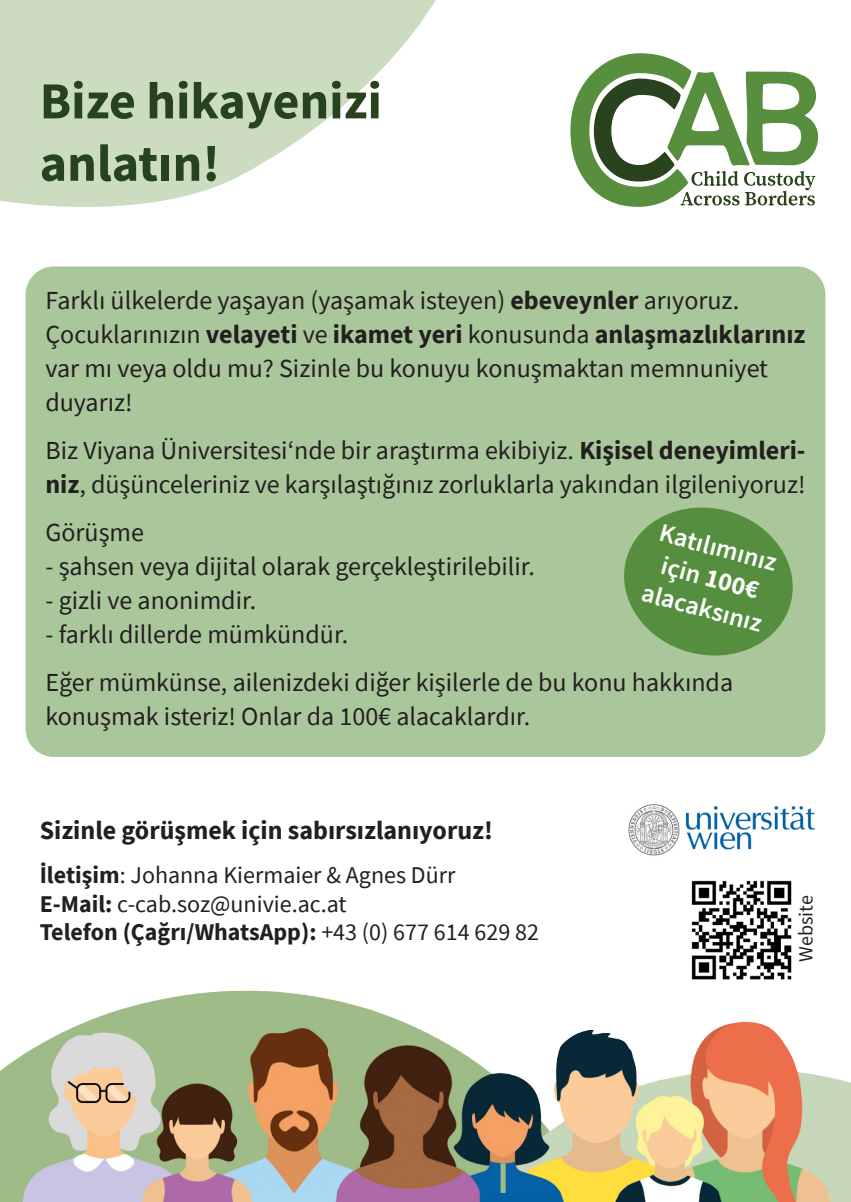
<style>
.page{position:relative;width:851px;height:1202px;background:#fff}
.page>*{position:absolute;margin:0;border:0;box-sizing:border-box;transform-origin:0 0}
.t1{font:700 52px/62.4px "Source Sans Pro";color:#27431d}
.t2{font:26px/34px "Source Sans Pro";color:#231f20}
.t3{font:700 26px "Source Sans Pro";color:#231f20}
.t4{font:600 26px/31.2px "Source Sans Pro";color:#fff;text-align:center}
.t5{font:24px/28.8px "Source Sans Pro";color:#231f20}
.t6{font:20px "Source Sans Pro";color:#231f20}
.s1{font-weight:700}
</style>
<div class="page">
<svg style="left:0;top:0;width:435px;height:207px;fill:#ccdcc1"></svg>
<img style="left:628px;top:804px;width:187px;height:52px">
<img style="left:0;top:990px;width:850px;height:212px">
<svg style="left:570px;top:53px;width:248px;height:154px"></svg>
<div style="left:26px;top:266px;width:799px;height:491px;background:#aac69b;border-radius:28px"></div>
<svg style="left:624px;top:507px;width:169px;height:149px"></svg>
<img style="left:691px;top:880px;width:101px;height:100px">
<h1 class="t1" style="left:40px;top:69px;width:343px">Bize hikayenizi anlatın!</h1>
<p class="t2" style="left:45px;top:283px;width:761px">Farklı ülkelerde yaşayan (yaşamak isteyen) <span class="s1">ebeveynler</span> arıyoruz.<br>Çocuklarınızın <span class="s1">velayeti</span> ve <span class="s1">ikamet yeri</span> konusunda <span class="s1">anlaşmazlıklarınız </span>var mı veya oldu mu? Sizinle bu konuyu konuşmaktan memnuniyet duyarız!</p>
<p class="t2" style="left:45px;top:433px;width:761px">Biz Viyana Üniversitesi‘nde bir araştırma ekibiyiz. <span class="s1">Kişisel deneyimleri&shy;niz</span>, düşünceleriniz ve karşılaştığınız zorluklarla yakından ilgileniyoruz!</p>
<p class="t2" style="left:45px;top:515px;width:100px">Görüşme</p>
<p class="t2" style="left:45px;top:549px;width:491px">- şahsen veya dijital olarak gerçekleştirilebilir.</p>
<p class="t2" style="left:45px;top:583px;width:212px">- gizli ve anonimdir.</p>
<p class="t2" style="left:45px;top:610px;width:689px;line-height:48px">- farklı dillerde mümkündür.<br>Eğer mümkünse, ailenizdeki diğer kişilerle de bu konu hakkında</p>
<p class="t2" style="left:45px;top:699px;width:486px">konuşmak isteriz! Onlar da 100€ alacaklardır.</p>
<p class="t4" style="left:662px;top:516px;width:125px;rotate:15deg">Katılımınız için <span class="s1">100€ </span>alacaksınız</p>
<p class="t3" style="left:40px;top:812px;width:454px">Sizinle görüşmek için sabırsızlanıyoruz!</p>
<p class="t5" style="left:40px;top:860px;width:500px"><span class="s1">İletişim</span>: Johanna Kiermaier &amp; Agnes Dürr<br><span class="s1">E-Mail:</span> c-cab.soz@univie.ac.at<br><span class="s1">Telefon (Çağrı/WhatsApp):</span> +43 (0) 677 614 629 82</p>
<p class="t6" style="left:792px;top:962px;width:68px;rotate:-90deg">Website</p>
</div>
